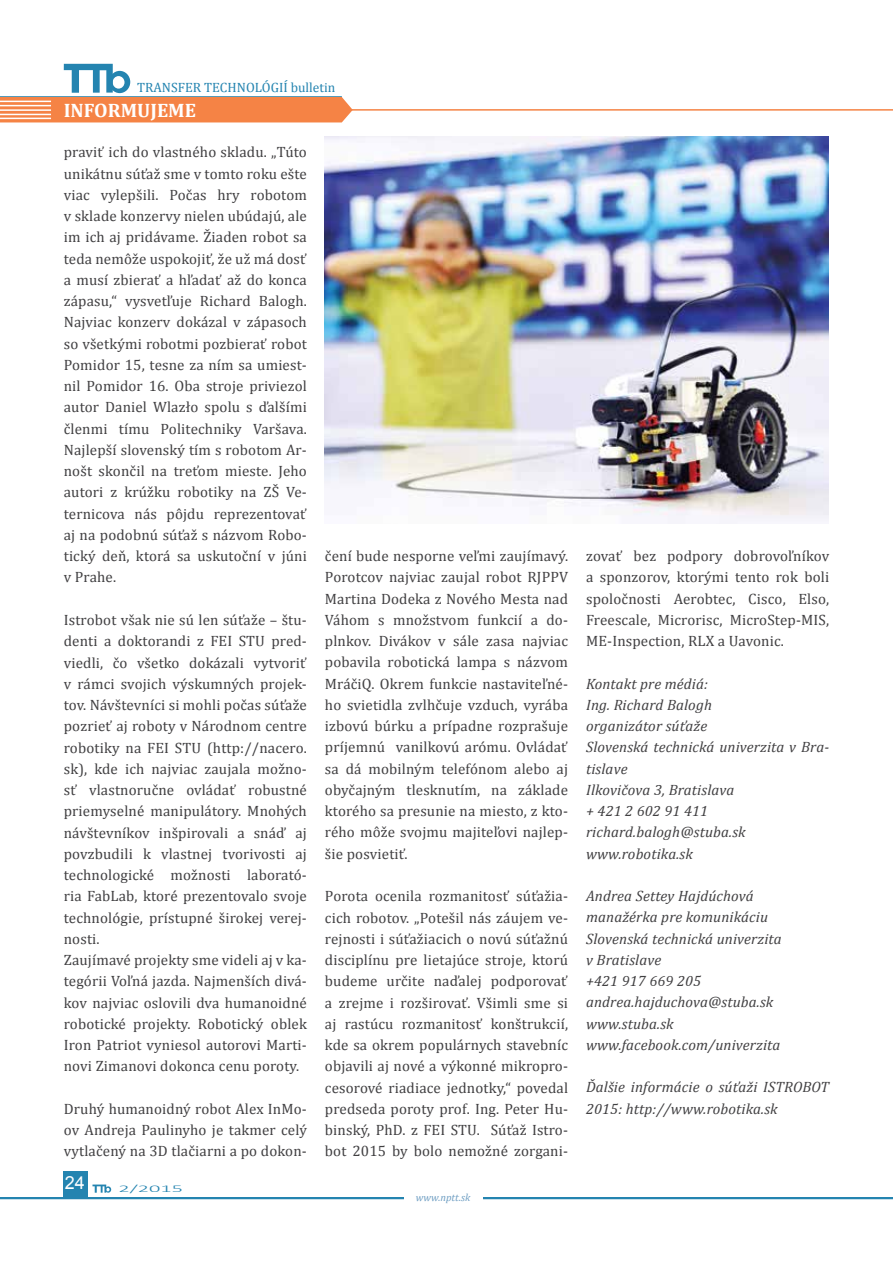
<style>
.page{position:relative;width:893px;height:1263px;background:#fff}
.page>*{position:absolute;margin:0;border:0;box-sizing:border-box;transform-origin:0 0}
.t1{font:700 19.5px "Cambria";color:#fff}
.t2{font:18px "Arial";color:#fff}
.t3{font:15px/21.3px "Cambria";letter-spacing:.01em;color:#414042;text-align:justify}
.t4{font:italic 15px/21.3px "Cambria";letter-spacing:.01em;color:#414042}
.t5{font:13.5px "Cambria";color:#2484b0}
.t6{font:italic 10.5px "Cambria";color:#709fc3}
.t7{font:300 10.35px "Calibri";color:#2484b0;scale:2.16 1}
</style>
<div class="page">
<hr style="left:334px;top:109px;width:559px;height:2px;background:#f58345">
<hr style="left:0;top:1197px;width:893px;height:2px;background:#2484b0">
<div style="left:63px;top:1171px;width:25px;height:27px;background:#2484b0"></div>
<svg style="left:0;top:64px;width:353px;height:58px"></svg>
<hr style="left:0;top:105px;width:51px;height:1px;background:#fff">
<hr style="left:0;top:109px;width:51px;height:2px;background:#fff">
<hr style="left:0;top:101px;width:51px;height:1px;background:#fff">
<hr style="left:0;top:118px;width:51px;height:1px;background:#fff">
<hr style="left:0;top:114px;width:51px;height:1px;background:#fff">
<div style="left:404px;top:1190px;width:78px;height:14px;background:#fff"></div>
<svg style="left:92px;top:1184px;width:19px;height:9px"></svg>
<img style="left:324px;top:136px;width:505px;height:388px">
<p class="t5" style="left:137px;top:79px;width:200px">Transfer technológií bulletin</p>
<h1 class="t1" style="left:64px;top:97px;width:134px">INFORMUJEME</h1>
<p class="t3" style="left:64px;top:141px;width:245px">praviť ich do vlastného skladu. „Túto unikátnu súťaž sme v tomto roku ešte viac vylepšili. Počas hry robotom v sklade konzervy nielen ubúdajú, ale im ich aj pridávame. Žiaden robot sa teda nemôže uspokojiť, že už má dosť a musí zbierať a hľadať až do konca zápasu,“ vysvetľuje Richard Balogh.<br>Najviac konzerv dokázal v zápasoch so všetkými robotmi pozbierať robot Pomidor 15, tesne za ním sa umiest&shy;nil Pomidor 16. Oba stroje priviezol autor Daniel Wlazło spolu s ďalšími členmi tímu Politechniky Varšava.<br>Najlepší slovenský tím s robotom Ar&shy;nošt skončil na treťom mieste. Jeho autori z krúžku robotiky na ZŠ Ve&shy;ternicova nás pôjdu reprezentovať aj na podobnú súťaž s názvom Robo&shy;tický deň, ktorá sa uskutoční v júni v Prahe.</p>
<p class="t3" style="left:64px;top:609px;width:245px;text-align:left">Istrobot však nie sú len súťaže – štu&shy;denti a doktorandi z FEI STU pred&shy;viedli, čo všetko dokázali vytvoriť v rámci svojich výskumných projek&shy;tov. Návštevníci si mohli počas súťaže pozrieť aj roboty v Národnom centre robotiky na FEI STU (http://nacero. sk), kde ich najviac zaujala možno&shy;sť vlastnoručne ovládať robustné priemyselné manipulátory. Mnohých návštevníkov inšpirovali a snáď aj povzbudili k vlastnej tvorivosti aj technologické možnosti laborató&shy;ria FabLab, ktoré prezentovalo svoje technológie, prístupné širokej verej&shy;nosti.<br>Zaujímavé projekty sme videli aj v ka&shy;tegórii Voľná jazda. Najmenších divá&shy;kov najviac oslovili dva humanoidné robotické projekty. Robotický oblek Iron Patriot vyniesol autorovi Marti&shy;novi Zimanovi dokonca cenu poroty.</p>
<p class="t3" style="left:64px;top:1098px;width:245px">Druhý humanoidný robot Alex InMo&shy;ov Andreja Paulinyho je takmer celý vytlačený na 3D tlačiarni a po dokon-</p>
<p class="t2" style="left:65px;top:1171px;width:22px">24</p>
<p class="t7" style="left:119px;top:1182px;width:31px">2/2015</p>
<p class="t3" style="left:325px;top:545px;width:245px">čení bude nesporne veľmi zaujímavý.<br>Porotcov najviac zaujal robot RJPPV Martina Dodeka z Nového Mesta nad Váhom s množstvom funkcií a do&shy;plnkov. Divákov v sále zasa najviac pobavila robotická lampa s názvom MráčiQ. Okrem funkcie nastaviteľné&shy;ho svietidla zvlhčuje vzduch, vyrába izbovú búrku a prípadne rozprašuje príjemnú vanilkovú arómu. Ovládať sa dá mobilným telefónom alebo aj obyčajným tlesknutím, na základe ktorého sa presunie na miesto, z kto&shy;rého môže svojmu majiteľovi najlep&shy;šie posvietiť.</p>
<p class="t3" style="left:325px;top:885px;width:245px">Porota ocenila rozmanitosť súťažia&shy;cich robotov. „Potešil nás záujem ve&shy;rejnosti i súťažiacich o novú súťažnú disciplínu pre lietajúce stroje, ktorú budeme určite naďalej podporovať a zrejme i rozširovať. Všimli sme si aj rastúcu rozmanitosť konštrukcií, kde sa okrem populárnych stavebníc objavili aj nové a výkonné mikropro&shy;cesorové riadiace jednotky,“ povedal predseda poroty prof. Ing. Peter Hu&shy;binský, PhD. z FEI STU. Súťaž Istro&shy;bot 2015 by bolo nemožné zorgani-</p>
<p class="t6" style="left:416px;top:1190px;width:56px">www.nptt.sk</p>
<p class="t3" style="left:586px;top:545px;width:245px">zovať bez podpory dobrovoľníkov a sponzorov, ktorými tento rok boli spoločnosti Aerobtec, Cisco, Elso, Freescale, Microrisc, MicroStep-MIS, ME-Inspection, RLX a Uavonic.</p>
<p class="t4" style="left:586px;top:672px;width:245px">Kontakt pre médiá:<br>Ing. Richard Balogh<br>organizátor súťaže<br>Slovenská technická univerzita v Bra&shy;tislave<br>Ilkovičova 3, Bratislava<br>+ 421 2 602 91 411 richard.balogh@stuba.sk www.robotika.sk</p>
<p class="t4" style="left:586px;top:885px;width:197px">Andrea Settey Hajdúchová manažérka pre komunikáciu<br>Slovenská technická univerzita v Bratislave<br>+421 917 669 205 andrea.hajduchova@stuba.sk www.stuba.sk www.facebook.com/univerzita</p>
<p class="t4" style="left:586px;top:1076px;width:245px">Ďalšie informácie o súťaži ISTROBOT<br>2015: http://www.robotika.sk</p>
</div>
